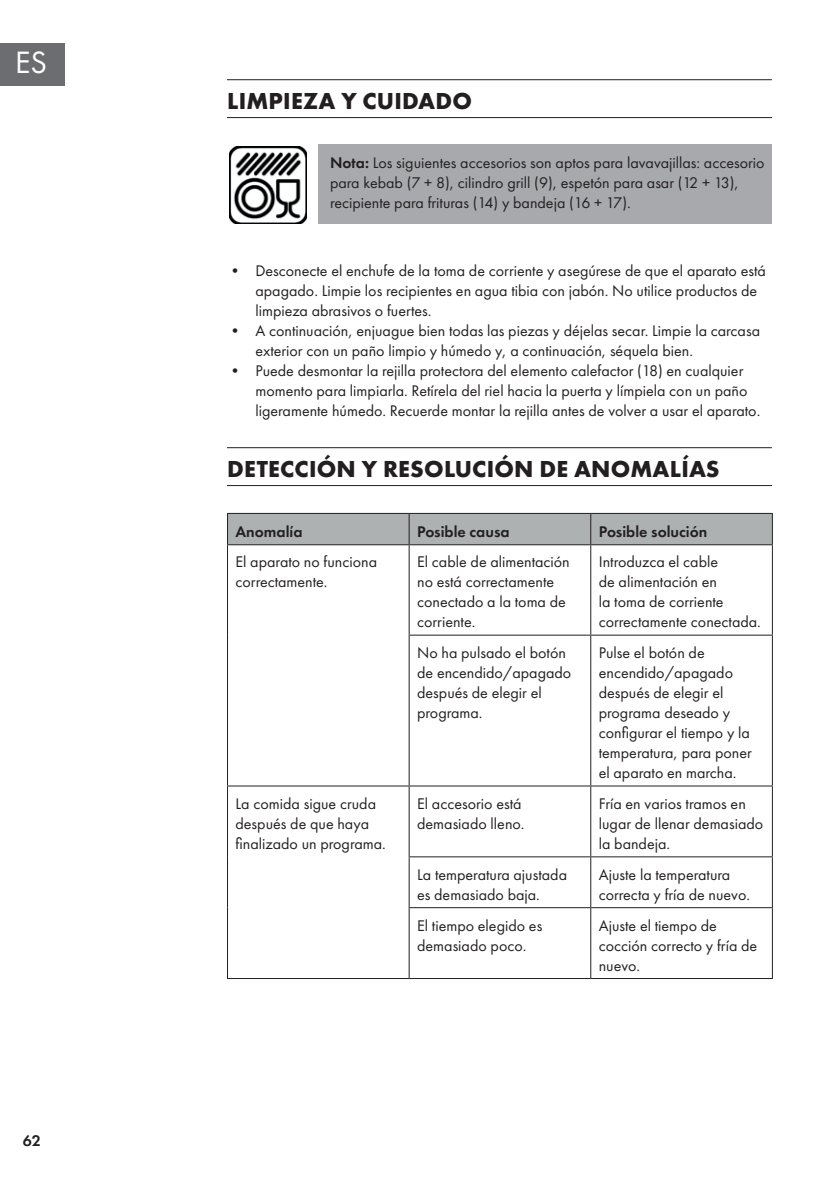
<style>
.page{position:relative;width:840px;height:1191px;background:#fff}
.page>*{position:absolute;margin:0;border:0;box-sizing:border-box;transform-origin:0 0}
.t1{font:32px "Futura PTW08";color:#fff}
.Super_Headline{font:700 24px "Futura PTW08";letter-spacing:.01em;color:#231f20}
.Base_Text_HINWEIS_gr{font:16px/20px "Futura PTW08";color:#231f20}
.Tabelle{font:16px/20px "Futura PTW08";color:#231f20}
.Tabelle-2{font:600 16px "Futura PTW08";color:#231f20}
.s1{font-weight:600}
</style>
<div class="page">
<div style="left:0;top:43px;width:65px;height:42px;background:#6c6d70"></div>
<hr style="left:227px;top:79px;width:544px;height:1px;background:#231f20">
<hr style="left:227px;top:117px;width:544px;height:1px;background:#231f20">
<hr style="left:227px;top:447px;width:544px;height:1px;background:#231f20">
<hr style="left:227px;top:485px;width:544px;height:1px;background:#231f20">
<img style="left:229px;top:146px;width:77px;height:77px">
<div style="left:318px;top:144px;width:453px;height:80px;background:#a8a9ad"></div>
<div style="left:228px;top:514px;width:543px;height:30px;background:#aeb1b1"></div>
<hr style="left:408px;top:514px;width:1px;height:30px;background:#231f20">
<hr style="left:590px;top:514px;width:1px;height:30px;background:#231f20">
<hr style="left:227px;top:545px;width:1px;height:90px;background:#231f20">
<hr style="left:408px;top:545px;width:1px;height:89px;background:#231f20">
<hr style="left:590px;top:545px;width:1px;height:89px;background:#231f20">
<hr style="left:771px;top:545px;width:1px;height:89px;background:#231f20">
<hr style="left:227px;top:635px;width:1px;height:150px;background:#231f20">
<hr style="left:408px;top:634px;width:182px;height:1px;background:#231f20">
<hr style="left:408px;top:635px;width:1px;height:150px;background:#231f20">
<hr style="left:590px;top:634px;width:182px;height:1px;background:#231f20">
<hr style="left:590px;top:635px;width:1px;height:150px;background:#231f20">
<hr style="left:771px;top:635px;width:1px;height:150px;background:#231f20">
<hr style="left:227px;top:785px;width:182px;height:1px;background:#231f20">
<hr style="left:227px;top:786px;width:1px;height:71px;background:#231f20">
<hr style="left:409px;top:785px;width:181px;height:1px;background:#231f20">
<hr style="left:408px;top:786px;width:1px;height:70px;background:#231f20">
<hr style="left:590px;top:785px;width:182px;height:1px;background:#231f20">
<hr style="left:590px;top:786px;width:1px;height:70px;background:#231f20">
<hr style="left:771px;top:786px;width:1px;height:70px;background:#231f20">
<hr style="left:227px;top:857px;width:1px;height:50px;background:#231f20">
<hr style="left:408px;top:856px;width:182px;height:1px;background:#231f20">
<hr style="left:408px;top:857px;width:1px;height:50px;background:#231f20">
<hr style="left:590px;top:856px;width:182px;height:1px;background:#231f20">
<hr style="left:590px;top:857px;width:1px;height:50px;background:#231f20">
<hr style="left:771px;top:857px;width:1px;height:50px;background:#231f20">
<hr style="left:227px;top:907px;width:1px;height:71px;background:#231f20">
<hr style="left:408px;top:907px;width:182px;height:1px;background:#231f20">
<hr style="left:408px;top:908px;width:1px;height:70px;background:#231f20">
<hr style="left:590px;top:907px;width:182px;height:1px;background:#231f20">
<hr style="left:590px;top:908px;width:1px;height:70px;background:#231f20">
<hr style="left:771px;top:908px;width:1px;height:70px;background:#231f20">
<hr style="left:227px;top:978px;width:182px;height:1px;background:#231f20">
<hr style="left:409px;top:978px;width:181px;height:1px;background:#231f20">
<hr style="left:590px;top:978px;width:182px;height:1px;background:#231f20">
<hr style="left:227px;top:513px;width:182px;height:1px;background:#231f20">
<hr style="left:227px;top:514px;width:1px;height:30px;background:#231f20">
<hr style="left:409px;top:513px;width:181px;height:1px;background:#231f20">
<hr style="left:590px;top:513px;width:182px;height:1px;background:#231f20">
<hr style="left:771px;top:514px;width:1px;height:30px;background:#231f20">
<hr style="left:227px;top:544px;width:182px;height:1px;background:#231f20">
<hr style="left:409px;top:544px;width:181px;height:1px;background:#231f20">
<hr style="left:590px;top:544px;width:182px;height:1px;background:#231f20">
<h1 class="t1" style="left:15px;top:43px;width:33px">ES</h1>
<p class="Tabelle-2" style="left:23px;top:1130px;width:20px">62</p>
<p class="Super_Headline" style="left:227px;top:85px;width:246px">LIMPIEZA Y CUIDADO</p>
<p class="Base_Text_HINWEIS_gr" style="left:330px;top:153px;width:436px"><span class="s1">Nota:</span> Los siguientes accesorios son aptos para lavavajillas: accesorio para kebab (7 + 8), cilindro grill (9), espetón para asar (12 + 13), recipiente para frituras (14) y bandeja (16 + 17).</p>
<p class="Base_Text_HINWEIS_gr" style="left:255px;top:261px;width:511px;text-indent:-28px">• Desconecte el enchufe de la toma de corriente y asegúrese de que el aparato está apagado. Limpie los recipientes en agua tibia con jabón. No utilice productos de limpieza abrasivos o fuertes.</p>
<p class="Base_Text_HINWEIS_gr" style="left:255px;top:321px;width:506px;text-indent:-28px">• A continuación, enjuague bien todas las piezas y déjelas secar. Limpie la carcasa exterior con un paño limpio y húmedo y, a continuación, séquela bien.</p>
<p class="Base_Text_HINWEIS_gr" style="left:255px;top:361px;width:506px;text-indent:-28px">• Puede desmontar la rejilla protectora del elemento calefactor (18) en cualquier momento para limpiarla. Retírela del riel hacia la puerta y límpiela con un paño ligeramente húmedo. Recuerde montar la rejilla antes de volver a usar el aparato.</p>
<p class="Super_Headline" style="left:227px;top:453px;width:493px">DETECCIÓN Y RESOLUCIÓN DE ANOMALÍAS</p>
<p class="Tabelle-2" style="left:235px;top:521px;width:68px">Anomalía</p>
<p class="Tabelle-2" style="left:417px;top:521px;width:94px">Posible causa</p>
<p class="Tabelle-2" style="left:598px;top:521px;width:110px">Posible solución</p>
<p class="Tabelle" style="left:235px;top:551px;width:143px">El aparato no funciona correctamente.</p>
<p class="Tabelle" style="left:417px;top:551px;width:154px">El cable de alimentación no está correctamente conectado a la toma de corriente.</p>
<p class="Tabelle" style="left:598px;top:551px;width:163px">Introduzca el cable<br>de alimentación en<br>la toma de corriente correctamente conectada.</p>
<p class="Tabelle" style="left:417px;top:642px;width:156px">No ha pulsado el botón de encendido/apagado después de elegir el programa.</p>
<p class="Tabelle" style="left:598px;top:642px;width:154px">Pulse el botón de encendido/apagado después de elegir el programa deseado y configurar el tiempo y la temperatura, para poner el aparato en marcha.</p>
<p class="Tabelle" style="left:235px;top:793px;width:152px">La comida sigue cruda después de que haya finalizado un programa.</p>
<p class="Tabelle" style="left:417px;top:793px;width:109px">El accesorio está demasiado lleno.</p>
<p class="Tabelle" style="left:598px;top:793px;width:166px">Fría en varios tramos en lugar de llenar demasiado la bandeja.</p>
<p class="Tabelle" style="left:417px;top:864px;width:151px">La temperatura ajustada es demasiado baja.</p>
<p class="Tabelle" style="left:598px;top:864px;width:153px">Ajuste la temperatura correcta y fría de nuevo.</p>
<p class="Tabelle" style="left:417px;top:915px;width:127px">El tiempo elegido es demasiado poco.</p>
<p class="Tabelle" style="left:598px;top:915px;width:160px">Ajuste el tiempo de cocción correcto y fría de nuevo.</p>
</div>
